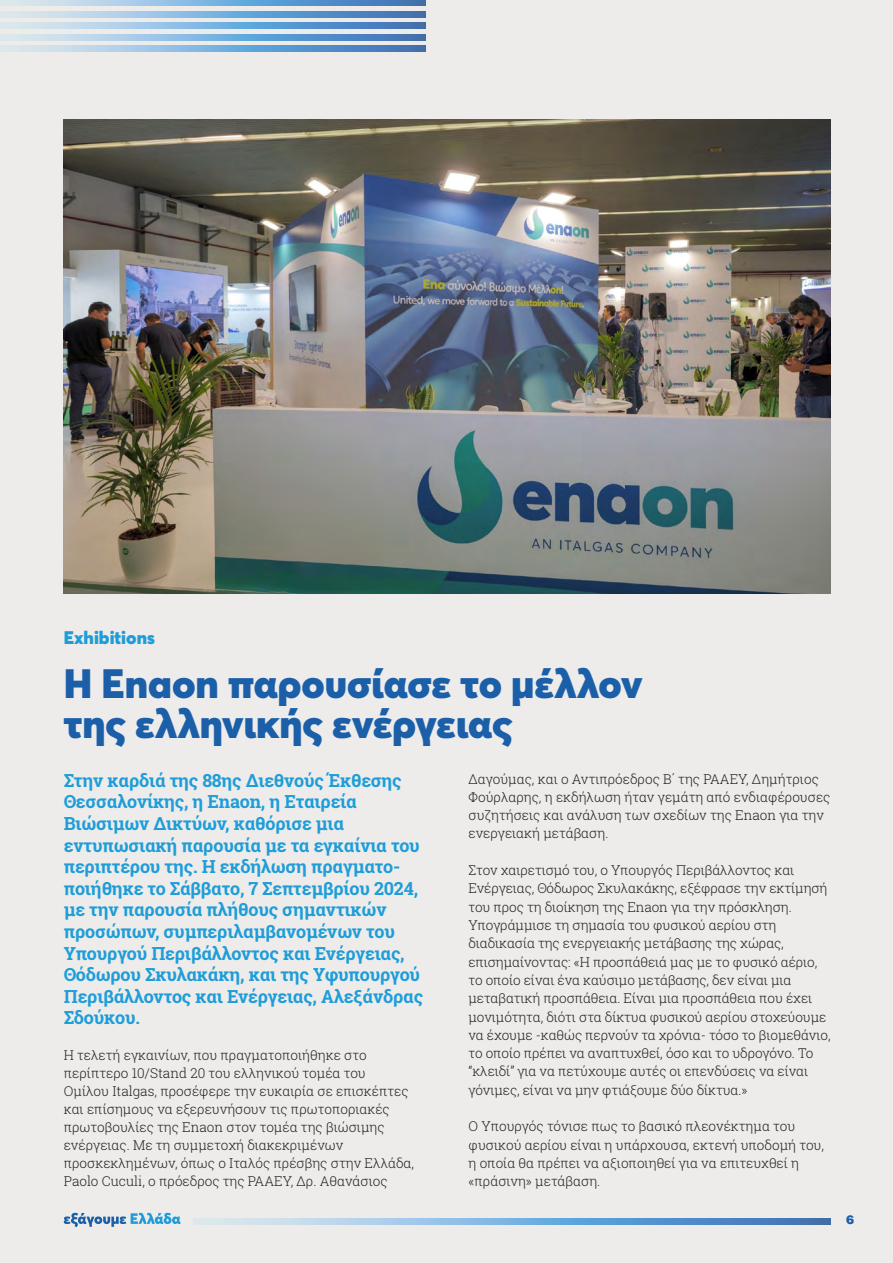
<style>
.page{position:relative;width:893px;height:1263px;background:#edeceb}
.page>*{position:absolute;margin:0;border:0;box-sizing:border-box;transform-origin:0 0}
.t1{font:900 40.5px/40.5px "Averta";color:#1b5fa9}
.t2{font:700 18px/21.6px "Roboto Slab";letter-spacing:-.01em;color:#1e9dd8}
.t3{font:900 18px "Averta";color:#1e9dd8}
.t4{font:300 13.5px/18.3px "Roboto Slab";letter-spacing:-.005em;color:#231f20}
.t5{font:900 12px "UB Helvetica";color:#1b5fa9}
</style>
<div class="page">
<svg style="left:0;top:0;width:426px;height:6px;background:#83b0d9"></svg>
<svg style="left:0;top:23px;width:426px;height:6px;background:#83b0d9"></svg>
<svg style="left:0;top:46px;width:426px;height:5px;background:#83b0d9"></svg>
<svg style="left:0;top:11px;width:426px;height:6px;background:#83b0d9"></svg>
<svg style="left:0;top:34px;width:426px;height:6px;background:#83b0d9"></svg>
<svg style="left:64px;top:1213px;width:117px;height:14px"></svg>
<svg style="left:194px;top:1219px;width:637px;height:5px;background:#83b0d9"></svg>
<img style="left:64px;top:119px;width:767px;height:474px">
<h2 class="t3" style="left:64px;top:625px;width:93px">Exhibitions</h2>
<h1 class="t1" style="left:64px;top:663px;width:580px">Η Enaon παρουσίασε το μέλλον της ελληνικής ενέργειας</h1>
<p class="t2" style="left:64px;top:769px;width:361px">Στην καρδιά της 88ης Διεθνούς Έκθεσης Θεσσαλονίκης, η Enaon, η Εταιρεία Βιώσιμων Δικτύων, καθόρισε μια εντυπωσιακή παρουσία με τα εγκαίνια του περιπτέρου της. Η εκδήλωση πραγματο&shy;ποιήθηκε το Σάββατο, 7 Σεπτεμβρίου 2024, με την παρουσία πλήθους σημαντικών προσώπων, συμπεριλαμβανομένων του Υπουργού Περιβάλλοντος και Ενέργειας, Θόδωρου Σκυλακάκη, και της Υφυπουργού Περιβάλλοντος και Ενέργειας, Αλεξάνδρας Σδούκου.</p>
<p class="t4" style="left:64px;top:1046px;width:352px">Η τελετή εγκαινίων, που πραγματοποιήθηκε στο περίπτερο 10/Stand 20 του ελληνικού τομέα του Ομίλου Italgas, προσέφερε την ευκαιρία σε επισκέπτες και επίσημους να εξερευνήσουν τις πρωτοποριακές πρωτοβουλίες της Enaon στον τομέα της βιώσιμης ενέργειας. Με τη συμμετοχή διακεκριμένων προσκεκλημένων, όπως ο Ιταλός πρέσβης στην Ελλάδα, Paolo Cuculi, ο πρόεδρος της ΡΑΑΕΥ, Δρ. Αθανάσιος</p>
<p class="t4" style="left:468px;top:769px;width:363px">Δαγούμας, και ο Αντιπρόεδρος Β΄ της ΡΑΑΕΥ, Δημήτριος Φούρλαρης, η εκδήλωση ήταν γεμάτη από ενδιαφέρουσες συζητήσεις και ανάλυση των σχεδίων της Enaon για την ενεργειακή μετάβαση.</p>
<p class="t4" style="left:468px;top:861px;width:364px">Στον χαιρετισμό του, ο Υπουργός Περιβάλλοντος και Ενέργειας, Θόδωρος Σκυλακάκης, εξέφρασε την εκτίμησή του προς τη διοίκηση της Enaon για την πρόσκληση.<br>Υπογράμμισε τη σημασία του φυσικού αερίου στη διαδικασία της ενεργειακής μετάβασης της χώρας, επισημαίνοντας: «Η προσπάθειά μας με το φυσικό αέριο, το οποίο είναι ένα καύσιμο μετάβασης, δεν είναι μια μεταβατική προσπάθεια. Είναι μια προσπάθεια που έχει μονιμότητα, διότι στα δίκτυα φυσικού αερίου στοχεύουμε να έχουμε -καθώς περνούν τα χρόνια- τόσο το βιομεθάνιο, το οποίο πρέπει να αναπτυχθεί, όσο και το υδρογόνο. Το “κλειδί” για να πετύχουμε αυτές οι επενδύσεις να είναι γόνιμες, είναι να μην φτιάξουμε δύο δίκτυα.»</p>
<p class="t4" style="left:468px;top:1117px;width:357px">Ο Υπουργός τόνισε πως το βασικό πλεονέκτημα του φυσικού αερίου είναι η υπάρχουσα, εκτενή υποδομή του, η οποία θα πρέπει να αξιοποιηθεί για να επιτευχθεί η «πράσινη» μετάβαση.</p>
<p class="t5" style="left:846px;top:1212px;width:10px">6</p>
</div>
